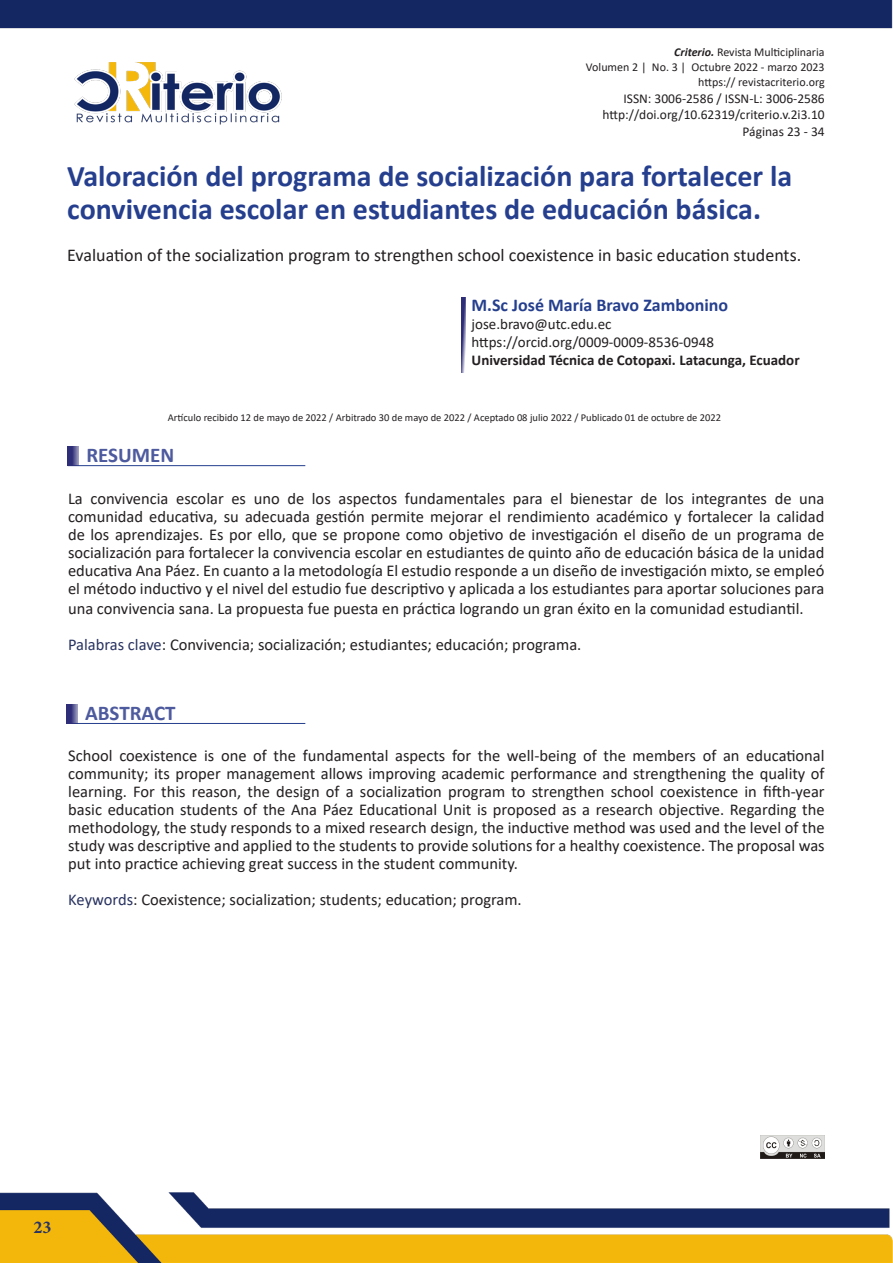
<style>
.page{position:relative;width:893px;height:1263px;background:#fff}
.page>*{position:absolute;margin:0;border:0;box-sizing:border-box;transform-origin:0 0}
.t1{font:700 30px/33px "Calibri";color:#253f8e}
.t2{font:700 21px "Calibri";color:#4d5a9e}
.t3{font:18px "Calibri";color:#231f20}
.t4{font:700 18px "Calibri";color:#253f8e}
.t5{font:700 18px "Minion Pro";color:#293361}
.t6{font:16.5px/18px "Calibri";color:#231f20;text-align:justify}
.t7{font:15px "Calibri";color:#231f20}
.t8{font:700 15px "Calibri";color:#231f20}
.t9{font:13.5px "Calibri";color:#231f20}
.t10{font:12px "Calibri";color:#231f20}
.t11{font:10.5px "Calibri";color:#231f20}
.s1{font-weight:700;font-style:italic}
.s2{color:#293361}
</style>
<div class="page">
<img style="left:0;top:0;width:893px;height:1263px">
<img style="left:68px;top:39px;width:214px;height:89px">
<svg style="left:461px;top:297px;width:4px;height:75px"></svg>
<hr style="left:68px;top:465px;width:237px;height:1px;background:#253f8e">
<svg style="left:68px;top:446px;width:11px;height:20px"></svg>
<hr style="left:67px;top:723px;width:238px;height:1px;background:#253f8e">
<svg style="left:67px;top:704px;width:11px;height:20px"></svg>
<img style="left:760px;top:1135px;width:65px;height:23px">
<p class="t10" style="left:674px;top:44px;width:152px"><span class="s1">Criterio.</span> Revista Multiciplinaria</p>
<p class="t10" style="left:586px;top:59px;width:240px">Volumen 2 | No. 3 | Octubre 2022 - marzo 2023</p>
<p class="t10" style="left:698px;top:74px;width:128px">https:// revistacriterio.org</p>
<p class="t9" style="left:623px;top:89px;width:203px">ISSN: 3006-2586 / ISSN-L: 3006-2586</p>
<p class="t9" style="left:603px;top:106px;width:224px">http://doi.org/10.62319/criterio.v.2i3.10</p>
<p class="t9" style="left:743px;top:122px;width:84px">Páginas 23 - 34</p>
<p class="t1" style="left:67px;top:159px;width:726px">Valoración del programa de socialización para fortalecer la convivencia escolar en estudiantes de educación básica.</p>
<p class="t3" style="left:67px;top:242px;width:735px">Evaluation of the socialization program to strengthen school coexistence in basic education students.</p>
<p class="t4" style="left:472px;top:292px;width:258px">M.Sc José María Bravo Zambonino</p>
<p class="t7" style="left:472px;top:313px;width:141px">jose.bravo@utc.edu.ec</p>
<p class="t7" style="left:472px;top:331px;width:244px">https://orcid.org/0009-0009-8536-0948</p>
<p class="t8" style="left:472px;top:349px;width:330px">Universidad Técnica de Cotopaxi. Latacunga, Ecuador</p>
<p class="t11" style="left:168px;top:411px;width:555px">Artículo recibido 12 de mayo de 2022 / Arbitrado 30 de mayo de 2022 / Aceptado 08 julio 2022 / Publicado 01 de octubre de 2022</p>
<p class="t2" style="left:86px;top:440px;width:89px">RESUMEN</p>
<p class="t6" style="left:68px;top:489px;width:758px">La convivencia escolar es uno de los aspectos fundamentales para el bienestar de los integrantes de una comunidad educativa, su adecuada gestión permite mejorar el rendimiento académico y fortalecer la calidad de los aprendizajes. Es por ello, que se propone como objetivo de investigación el diseño de un programa de socialización para fortalecer la convivencia escolar en estudiantes de quinto año de educación básica de la unidad educativa Ana Páez. En cuanto a la metodología El estudio responde a un diseño de investigación mixto, se empleó el método inductivo y el nivel del estudio fue descriptivo y aplicada a los estudiantes para aportar soluciones para</p>
<p class="t6" style="left:68px;top:599px;width:737px">una convivencia sana. La propuesta fue puesta en práctica logrando un gran éxito en la comunidad estudiantil.</p>
<p class="t6" style="left:68px;top:635px;width:515px"><span class="s2">Palabras clave</span>: Convivencia; socialización; estudiantes; educación; programa.</p>
<p class="t2" style="left:85px;top:698px;width:92px">ABSTRACT</p>
<p class="t6" style="left:68px;top:746px;width:758px">School coexistence is one of the fundamental aspects for the well-being of the members of an educational community; its proper management allows improving academic performance and strengthening the quality of learning. For this reason, the design of a socialization program to strengthen school coexistence in fifth-year basic education students of the Ana Páez Educational Unit is proposed as a research objective. Regarding the methodology, the study responds to a mixed research design, the inductive method was used and the level of the study was descriptive and applied to the students to provide solutions for a healthy coexistence. The proposal was put into practice achieving great success in the student community.</p>
<p class="t6" style="left:68px;top:890px;width:455px"><span class="s2">Keywords</span>: Coexistence; socialization; students; education; program.</p>
<p class="t5" style="left:34px;top:1215px;width:19px">23</p>
</div>
